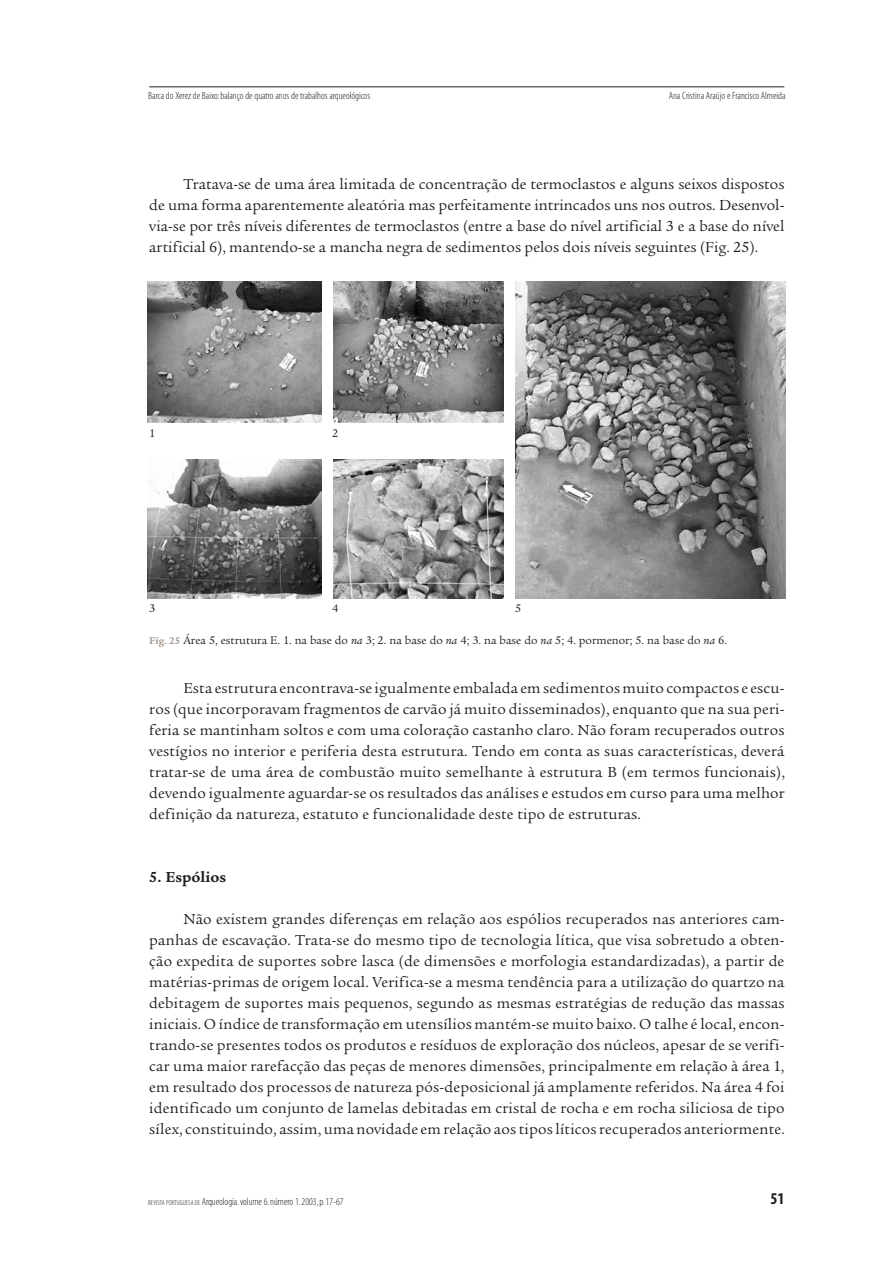
<style>
.page{position:relative;width:893px;height:1262px;background:#fff}
.page>*{position:absolute;margin:0;border:0;box-sizing:border-box;transform-origin:0 0}
.t1{font:16.5px "Myriad MM 700 300";color:#231f20}
.t2{font:15.75px/21px "Legacy Serif";letter-spacing:.015em;color:#231f20;text-align:justify}
.t3{font:700 15.75px "Legacy Serif";color:#231f20}
.t4{font:12px "Legacy Serif";color:#231f20}
.t5{font:10.5px "Myriad MM 215 300";color:#231f20}
.s1{font-weight:700;font-size:10.5px;color:#a6978d}
.s2{font-style:italic}
.s3{font-size:7.2px}
</style>
<div class="page">
<hr style="left:149px;top:87px;width:635px;height:1px;background:#231f20">
<img style="left:148px;top:281px;width:638px;height:317px">
<div style="left:139px;top:423px;width:372px;height:35px;background:#fff"></div>
<div style="left:322px;top:279px;width:11px;height:322px;background:#fff"></div>
<div style="left:504px;top:280px;width:11px;height:322px;background:#fff"></div>
<p class="t5" style="left:148px;top:92px;width:223px">Barca do Xerez de Baixo:balanço de quatro anos de trabalhos arqueológicos</p>
<p class="t5" style="left:668px;top:92px;width:118px">Ana Cristina Araújo e Francisco Almeida</p>
<p class="t2" style="left:149px;top:175px;width:636px;text-indent:34px">Tratava-se de uma área limitada de concentração de termoclastos e alguns seixos dispostos de uma forma aparentemente aleatória mas perfeitamente intrincados uns nos outros. Desenvol&shy;via-se por três níveis diferentes de termoclastos (entre a base do nível artificial 3 e a base do nível artificial 6), mantendo-se a mancha negra de sedimentos pelos dois níveis seguintes (Fig. 25).</p>
<p class="t4" style="left:149px;top:428px;width:8px">1</p>
<p class="t4" style="left:332px;top:428px;width:8px">2</p>
<p class="t4" style="left:149px;top:603px;width:8px">3</p>
<p class="t4" style="left:332px;top:603px;width:8px">4</p>
<p class="t4" style="left:515px;top:603px;width:8px">5</p>
<p class="t4" style="left:149px;top:635px;width:579px"><span class="s1">Fig. 25</span> Área 5, estrutura E. 1. na base do <span class="s2">na</span> 3; 2. na base do <span class="s2">na</span> 4; 3. na base do <span class="s2">na</span> 5; 4. pormenor; 5. na base do <span class="s2">na</span> 6.</p>
<p class="t2" style="left:149px;top:679px;width:637px;text-indent:34px">Esta estrutura encontrava-se igualmente embalada em sedimentos muito compactos e escu&shy;ros (que incorporavam fragmentos de carvão já muito disseminados), enquanto que na sua peri&shy;feria se mantinham soltos e com uma coloração castanho claro. Não foram recuperados outros vestígios no interior e periferia desta estrutura. Tendo em conta as suas características, deverá tratar-se de uma área de combustão muito semelhante à estrutura B (em termos funcionais), devendo igualmente aguardar-se os resultados das análises e estudos em curso para uma melhor definição da natureza, estatuto e funcionalidade deste tipo de estruturas.</p>
<p class="t3" style="left:149px;top:871px;width:78px">5. Espólios</p>
<p class="t2" style="left:149px;top:910px;width:637px;text-indent:34px">Não existem grandes diferenças em relação aos espólios recuperados nas anteriores cam&shy;panhas de escavação. Trata-se do mesmo tipo de tecnologia lítica, que visa sobretudo a obten&shy;ção expedita de suportes sobre lasca (de dimensões e morfologia estandardizadas), a partir de matérias-primas de origem local. Verifica-se a mesma tendência para a utilização do quartzo na debitagem de suportes mais pequenos, segundo as mesmas estratégias de redução das massas iniciais. O índice de transformação em utensílios mantém-se muito baixo. O talhe é local, encon&shy;trando-se presentes todos os produtos e resíduos de exploração dos núcleos, apesar de se verifi&shy;car uma maior rarefacção das peças de menores dimensões, principalmente em relação à área 1, em resultado dos processos de natureza pós-deposicional já amplamente referidos. Na área 4 foi identificado um conjunto de lamelas debitadas em cristal de rocha e em rocha siliciosa de tipo sílex, constituindo, assim, uma novidade em relação aos tipos líticos recuperados anteriormente.</p>
<p class="t5" style="left:148px;top:1197px;width:197px"><span class="s3">REVISTA PORTUGUESA DE</span> Arqueologia.volume 6.número 1.2003,p.17-67</p>
<p class="t1" style="left:770px;top:1192px;width:16px">51</p>
</div>
